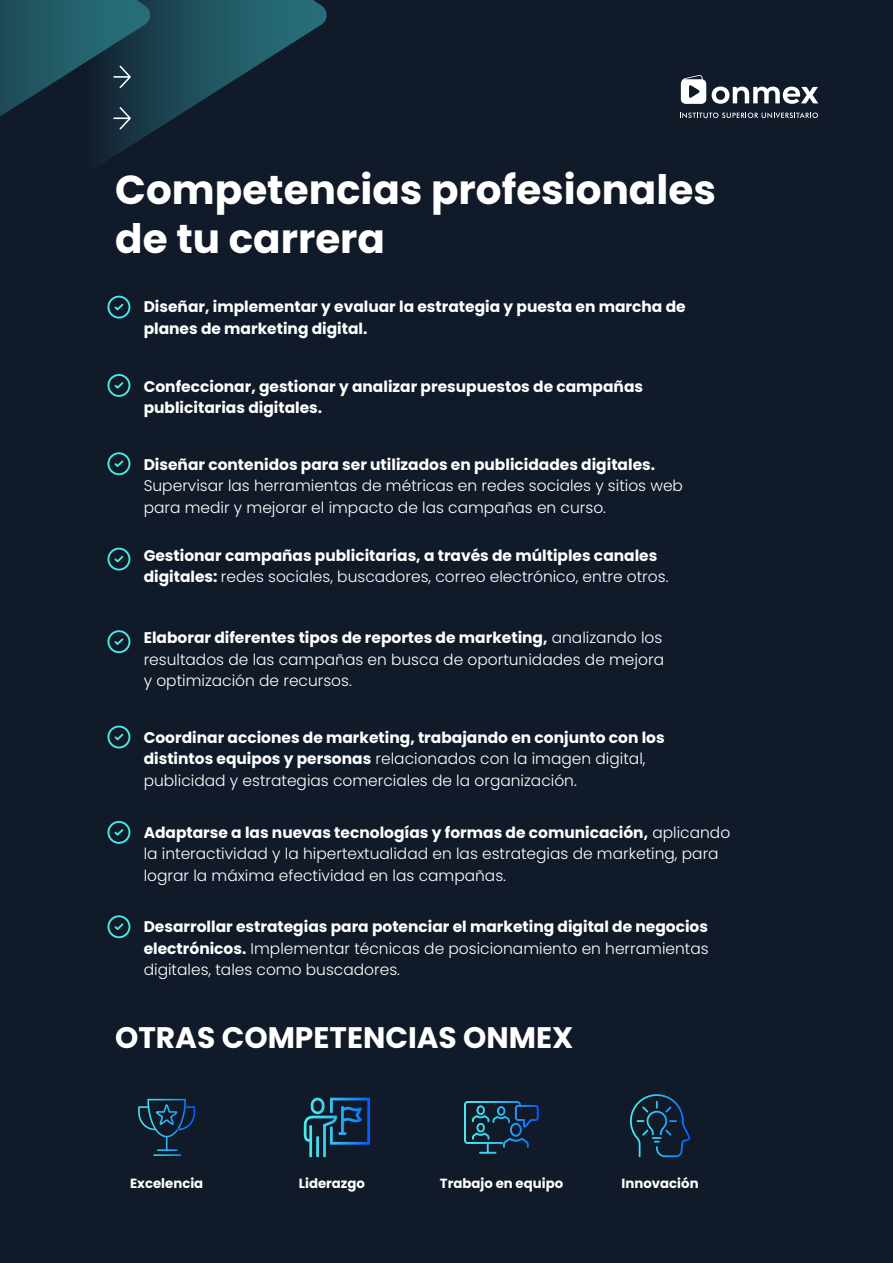
<style>
.page{position:relative;width:893px;height:1263px;background:#111a29}
.page>*{position:absolute;margin:0;border:0;box-sizing:border-box;transform-origin:0 0}
.t1{font:700 40.5px/48.6px "Poppins";color:#fff}
.t2{font:700 29.7px "Poppins";color:#fff}
.t3{font:300 15.45px/21.5px "Poppins";color:#fff}
.t4{font:700 15.45px/21.5px "Poppins";color:#fff}
.t5{font:700 13.35px "Poppins";color:#fff}
.s1{font-weight:300}
.s2{font-weight:700}
</style>
<div class="page">
<svg style="left:0;top:0;width:327px;height:162px"></svg>
<svg style="left:107px;top:296px;width:23px;height:23px"></svg>
<svg style="left:107px;top:374px;width:23px;height:23px"></svg>
<svg style="left:107px;top:452px;width:23px;height:23px"></svg>
<svg style="left:107px;top:548px;width:23px;height:22px"></svg>
<svg style="left:107px;top:630px;width:23px;height:23px"></svg>
<svg style="left:107px;top:726px;width:23px;height:22px"></svg>
<svg style="left:107px;top:821px;width:23px;height:23px"></svg>
<svg style="left:107px;top:915px;width:23px;height:23px"></svg>
<svg style="left:464px;top:1101px;width:75px;height:53px"></svg>
<svg style="left:138px;top:1099px;width:57px;height:57px"></svg>
<svg style="left:304px;top:1098px;width:66px;height:59px"></svg>
<svg style="left:630px;top:1094px;width:60px;height:63px"></svg>
<svg style="left:712px;top:87px;width:106px;height:17px"></svg>
<svg style="left:681px;top:75px;width:25px;height:29px"></svg>
<svg style="left:680px;top:112px;width:138px;height:6px"></svg>
<h1 class="t1" style="left:115px;top:166px;width:602px">Competencias profesionales de tu carrera</h1>
<p class="t4" style="left:144px;top:296px;width:543px">Diseñar, implementar y evaluar la estrategia y puesta en marcha de planes de marketing digital.</p>
<p class="t4" style="left:144px;top:376px;width:501px">Confeccionar, gestionar y analizar presupuestos de campañas publicitarias digitales.</p>
<p class="t4" style="left:144px;top:454px;width:513px">Diseñar contenidos para ser utilizados en publicidades digitales.</p>
<p class="t3" style="left:144px;top:475px;width:541px">Supervisar las herramientas de métricas en redes sociales y sitios web para medir y mejorar el impacto de las campañas en curso.</p>
<p class="t4" style="left:144px;top:545px;width:526px">Gestionar campañas publicitarias, a través de múltiples canales digitales: <span class="s1">redes sociales, buscadores, correo electrónico, entre otros.</span></p>
<p class="t3" style="left:144px;top:627px;width:522px;text-align:justify"><span class="s2">Elaborar diferentes tipos de reportes de marketing,</span> analizando los resultados de las campañas en busca de oportunidades de mejora y optimización de recursos.</p>
<p class="t3" style="left:144px;top:727px;width:522px"><span class="s2">Coordinar acciones de marketing, trabajando en conjunto con los distintos equipos y personas</span> relacionados con la imagen digital, publicidad y estrategias comerciales de la organización.</p>
<p class="t3" style="left:144px;top:822px;width:588px"><span class="s2">Adaptarse a las nuevas tecnologías y formas de comunicación,</span> aplicando la interactividad y la hipertextualidad en las estrategias de marketing, para lograr la máxima efectividad en las campañas.</p>
<p class="t3" style="left:144px;top:916px;width:566px;text-align:justify"><span class="s2">Desarrollar estrategias para potenciar el marketing digital de negocios electrónicos.</span> Implementar técnicas de posicionamiento en herramientas digitales, tales como buscadores.</p>
<h2 class="t2" style="left:115px;top:1020px;width:460px">OTRAS COMPETENCIAS ONMEX</h2>
<p class="t5" style="left:130px;top:1176px;width:75px">Excelencia</p>
<p class="t5" style="left:299px;top:1176px;width:68px">Liderazgo</p>
<p class="t5" style="left:440px;top:1176px;width:125px">Trabajo en equipo</p>
<p class="t5" style="left:622px;top:1176px;width:78px">Innovación</p>
</div>
